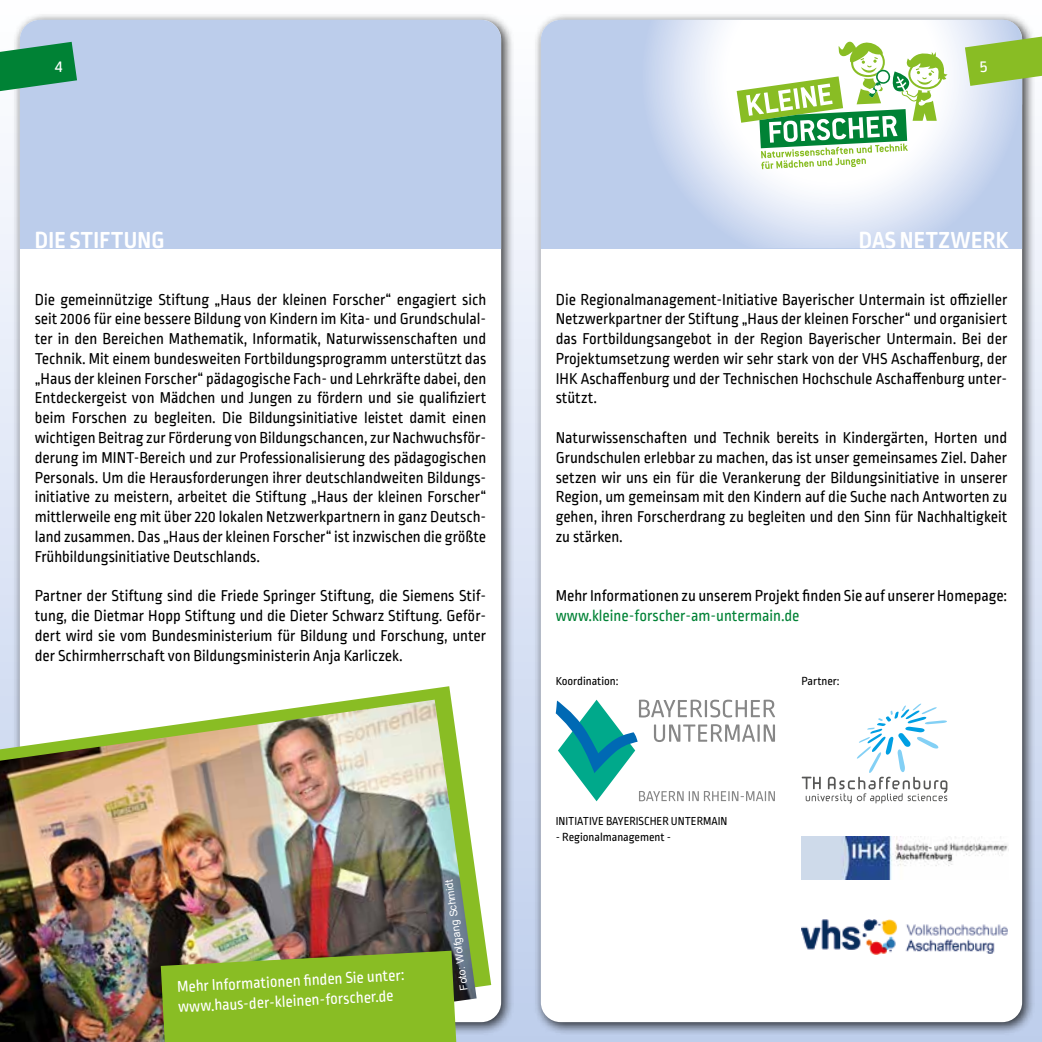
<style>
.page{position:relative;width:1042px;height:1042px;background:#fff}
.page>*{position:absolute;margin:0;border:0;box-sizing:border-box;transform-origin:0 0}
.t1{font:700 24.5px "Ropa Soft Pro";letter-spacing:.01em;color:#fff}
.t2{font:17.5px "Ropa Soft Pro";color:#fff}
.t3{font:16.62px/19.8px "Ropa Soft Pro";color:#000;text-align:justify}
.t4{font:16.62px/20.1px "Ropa Soft Pro";color:#fff}
.t5{font:16.62px "Ropa Soft Pro";color:#008235}
.t6{font:12.25px "Ropa Soft Pro";color:#000}
.t7{font:10.5px "Arial";color:#fff}
</style>
<div class="page">
<div style="left:521px;top:0;width:521px;height:1042px;background:linear-gradient(to bottom,#fff,#beceec)"></div>
<div style="left:0;top:0;width:521px;height:1042px;background:linear-gradient(to bottom,#fff,#beceec)"></div>
<div style="left:12px;top:12px;width:502px;height:1023px;background:#000;opacity:.75"></div>
<div style="left:20px;top:20px;width:481px;height:1002px;background:#fff;border-radius:20px"></div>
<div style="left:20px;top:20px;width:481px;height:228px;background:#bccdeb"></div>
<svg style="left:0;top:42px;width:77px;height:55px"></svg>
<div style="left:533px;top:12px;width:502px;height:1023px;background:#000;opacity:.75"></div>
<div style="left:541px;top:20px;width:481px;height:1002px;background:#fff;border-radius:20px"></div>
<div style="left:541px;top:20px;width:481px;height:228px;background:#bccdeb"></div>
<svg style="left:652px;top:20px;width:370px;height:228px"></svg>
<svg style="left:965px;top:31px;width:77px;height:55px;background:#a0c762"></svg>
<svg style="left:0;top:686px;width:491px;height:356px"></svg>
<img style="left:0;top:699px;width:477px;height:343px">
<svg style="left:161px;top:950px;width:295px;height:92px;background:#88b52a"></svg>
<img style="left:802px;top:836px;width:206px;height:43px">
<img style="left:801px;top:919px;width:206px;height:35px">
<svg style="left:556px;top:699px;width:219px;height:102px"></svg>
<svg style="left:736px;top:36px;width:211px;height:133px;background:#c7e1bb"></svg>
<svg style="left:802px;top:703px;width:145px;height:100px"></svg>
<p class="t2" style="left:55px;top:57px;width:9px">4</p>
<p class="t2" style="left:980px;top:57px;width:9px">5</p>
<h1 class="t1" style="left:35px;top:226px;width:131px">DIE STIFTUNG</h1>
<p class="t3" style="left:35px;top:290px;width:453px">Die gemeinnützige Stiftung „Haus der kleinen Forscher“ engagiert sich seit 2006 für eine bessere Bildung von Kindern im Kita- und Grundschulal&shy;ter in den Bereichen Mathematik, Informatik, Naturwissenschaften und Technik. Mit einem bundesweiten Fortbildungsprogramm unterstützt das „Haus der kleinen Forscher“ pädagogische Fach- und Lehrkräfte dabei, den Entdeckergeist von Mädchen und Jungen zu fördern und sie qualifiziert beim Forschen zu begleiten. Die Bildungsinitiative leistet damit einen wichtigen Beitrag zur Förderung von Bildungschancen, zur Nachwuchsför&shy;derung im MINT-Bereich und zur Professionalisierung des pädagogischen Personals. Um die Herausforderungen ihrer deutschlandweiten Bildungs&shy;initiative zu meistern, arbeitet die Stiftung „Haus der kleinen Forscher“ mittlerweile eng mit über 220 lokalen Netzwerkpartnern in ganz Deutsch&shy;land zusammen. Das „Haus der kleinen Forscher“ ist inzwischen die größte Frühbildungsinitiative Deutschlands.</p>
<p class="t3" style="left:35px;top:587px;width:453px">Partner der Stiftung sind die Friede Springer Stiftung, die Siemens Stif&shy;tung, die Dietmar Hopp Stiftung und die Dieter Schwarz Stiftung. Geför&shy;dert wird sie vom Bundesministerium für Bildung und Forschung, unter der Schirmherrschaft von Bildungsministerin Anja Karliczek.</p>
<p class="t4" style="left:177px;top:977px;width:229px;rotate:-3deg">Mehr Informationen fi nden Sie unter: www.haus-der-kleinen-forscher.de</p>
<p class="t7" style="left:457px;top:991px;width:113px;rotate:-98deg">Foto: Wolfgang Schmidt</p>
<h1 class="t1" style="left:859px;top:226px;width:151px">DAS NETZWERK</h1>
<p class="t3" style="left:556px;top:290px;width:453px">Die Regionalmanagement-Initiative Bayerischer Untermain ist offizieller Netzwerkpartner der Stiftung „Haus der kleinen Forscher“ und organisiert das Fortbildungsangebot in der Region Bayerischer Untermain. Bei der Projektumsetzung werden wir sehr stark von der VHS Aschaffenburg, der IHK Aschaffenburg und der Technischen Hochschule Aschaffenburg unter&shy;stützt.</p>
<p class="t3" style="left:556px;top:429px;width:453px">Naturwissenschaften und Technik bereits in Kindergärten, Horten und Grundschulen erlebbar zu machen, das ist unser gemeinsames Ziel. Daher setzen wir uns ein für die Verankerung der Bildungsinitiative in unserer Region, um gemeinsam mit den Kindern auf die Suche nach Antworten zu gehen, ihren Forscherdrang zu begleiten und den Sinn für Nachhaltigkeit zu stärken.</p>
<p class="t3" style="left:556px;top:587px;width:453px">Mehr Informationen zu unserem Projekt finden Sie auf unserer Homepage:</p>
<p class="t5" style="left:556px;top:606px;width:245px">www.kleine-forscher-am-untermain.de</p>
<p class="t6" style="left:556px;top:675px;width:64px">Koordination:</p>
<p class="t6" style="left:801px;top:675px;width:40px">Partner:</p>
<p class="t6" style="left:556px;top:814px;width:173px">INITIATIVE BAYERISCHER UNTERMAIN</p>
<p class="t6" style="left:556px;top:830px;width:117px">- Regionalmanagement -</p>
</div>
